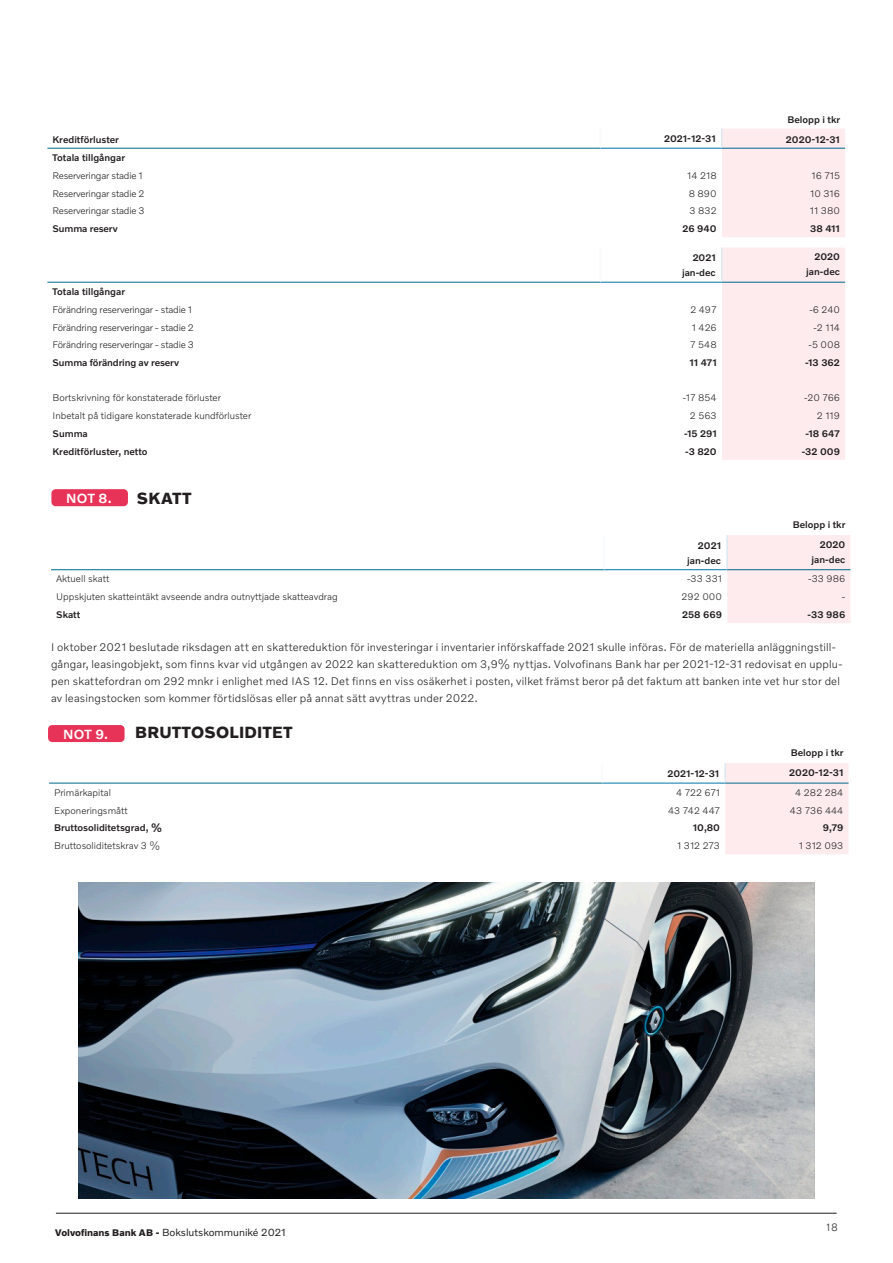
<style>
.page{position:relative;width:893px;height:1263px;background:#fff}
.page>*{position:absolute;margin:0;border:0;box-sizing:border-box;transform-origin:0 0}
.rubrik_3{font:700 16.5px "Volvo Novum";letter-spacing:.02em;color:#231f20}
.Mellanrubrik_7_65{font:500 13.5px "Volvo Novum";letter-spacing:.015em;color:#fff}
.BRÖD_Volvo_Sans_Pr{font:300 11.25px/16.8px "Volvo Novum";letter-spacing:.015em;color:#231f20}
.t1{font:10.5px "Volvo Novum";color:#231f20}
.t2{font:300 10.5px "Volvo Sans Pro";color:#231f20}
.Tabelltext{font:300 9.75px "Volvo Novum";color:#231f20}
.Tabelltext-2{font:500 9.75px "Volvo Novum";color:#231f20}
.Tabelltext-3{font:300 9.75px "Volvo Novum";letter-spacing:-.02em;color:#231f20}
.Tabelltext_FET{font:500 9.75px "Volvo Novum";color:#231f20}
.Tabelltext_FET-2{font:300 9.75px "Volvo Novum";color:#231f20}
.s1{font-weight:700;font-size:9.75px}
</style>
<div class="page">
<hr style="left:56px;top:1213px;width:781px;height:1px;background:#231f20">
<svg style="left:599px;top:129px;width:246px;height:331px"></svg>
<hr style="left:599px;top:248px;width:2px;height:34px;background:#f8fbfd">
<hr style="left:722px;top:148px;width:123px;height:1px;background:#00688b">
<hr style="left:47px;top:148px;width:553px;height:1px;background:#00688b">
<hr style="left:47px;top:282px;width:553px;height:1px;background:#00688b">
<hr style="left:722px;top:282px;width:123px;height:1px;background:#00688b">
<svg style="left:603px;top:763px;width:245px;height:91px"></svg>
<hr style="left:602px;top:783px;width:123px;height:1px;background:#0074ab">
<hr style="left:724px;top:763px;width:2px;height:20px;background:#dce9f3">
<hr style="left:601px;top:763px;width:2px;height:20px;background:#f8fbfd">
<hr style="left:49px;top:783px;width:553px;height:1px;background:#00688b">
<hr style="left:725px;top:783px;width:123px;height:1px;background:#00688b">
<div style="left:48px;top:725px;width:77px;height:17px;background:#e83359;border-radius:4px"></div>
<svg style="left:604px;top:535px;width:246px;height:88px"></svg>
<hr style="left:604px;top:569px;width:123px;height:1px;background:#0074ab">
<hr style="left:726px;top:535px;width:2px;height:34px;background:#dce9f3">
<hr style="left:603px;top:535px;width:2px;height:34px;background:#f8fbfd">
<hr style="left:51px;top:569px;width:553px;height:1px;background:#00688b">
<hr style="left:727px;top:569px;width:123px;height:1px;background:#00688b">
<img style="left:78px;top:882px;width:736px;height:316px">
<div style="left:51px;top:489px;width:77px;height:17px;background:#e83359;border-radius:4px"></div>
<p class="Tabelltext-2" style="left:787px;top:114px;width:54px">Belopp i tkr</p>
<p class="Tabelltext-2" style="left:53px;top:134px;width:68px">Kreditförluster</p>
<p class="Tabelltext_FET" style="left:664px;top:133px;width:53px">2021-12-31</p>
<p class="Tabelltext-2" style="left:786px;top:134px;width:56px">2020-12-31</p>
<p class="Tabelltext-2" style="left:53px;top:151px;width:74px">Totala tillgångar</p>
<p class="Tabelltext-3" style="left:53px;top:169px;width:92px">Reserveringar stadie 1</p>
<p class="Tabelltext" style="left:687px;top:169px;width:31px">14 218</p>
<p class="Tabelltext" style="left:812px;top:169px;width:30px">16 715</p>
<p class="Tabelltext-3" style="left:53px;top:187px;width:94px">Reserveringar stadie 2</p>
<p class="Tabelltext" style="left:689px;top:187px;width:29px">8 890</p>
<p class="Tabelltext" style="left:810px;top:187px;width:31px">10 316</p>
<p class="Tabelltext-3" style="left:53px;top:205px;width:94px">Reserveringar stadie 3</p>
<p class="Tabelltext" style="left:689px;top:205px;width:29px">3 832</p>
<p class="Tabelltext" style="left:810px;top:205px;width:32px">11 380</p>
<p class="Tabelltext-2" style="left:53px;top:223px;width:67px">Summa reserv</p>
<p class="Tabelltext-2" style="left:683px;top:223px;width:36px">26 940</p>
<p class="Tabelltext-2" style="left:810px;top:223px;width:31px">38 411</p>
<p class="Tabelltext_FET" style="left:693px;top:252px;width:25px">2021</p>
<p class="Tabelltext_FET" style="left:682px;top:267px;width:35px">jan-dec</p>
<p class="Tabelltext-2" style="left:814px;top:251px;width:27px">2020</p>
<p class="Tabelltext-2" style="left:806px;top:266px;width:35px">jan-dec</p>
<p class="Tabelltext-2" style="left:53px;top:285px;width:74px">Totala tillgångar</p>
<p class="Tabelltext-3" style="left:53px;top:303px;width:141px">Förändring reserveringar - stadie 1</p>
<p class="Tabelltext" style="left:690px;top:303px;width:28px">2 497</p>
<p class="Tabelltext" style="left:809px;top:303px;width:32px">-6 240</p>
<p class="Tabelltext-3" style="left:53px;top:321px;width:143px">Förändring reserveringar - stadie 2</p>
<p class="Tabelltext" style="left:692px;top:321px;width:26px">1 426</p>
<p class="Tabelltext" style="left:814px;top:321px;width:28px">-2 114</p>
<p class="Tabelltext-3" style="left:53px;top:339px;width:143px">Förändring reserveringar - stadie 3</p>
<p class="Tabelltext" style="left:690px;top:339px;width:28px">7 548</p>
<p class="Tabelltext" style="left:809px;top:339px;width:33px">-5 008</p>
<p class="Tabelltext-2" style="left:53px;top:357px;width:128px">Summa förändring av reserv</p>
<p class="Tabelltext-2" style="left:689px;top:357px;width:29px">11 471</p>
<p class="Tabelltext-2" style="left:805px;top:357px;width:36px">-13 362</p>
<p class="Tabelltext" style="left:53px;top:392px;width:170px">Bortskrivning för konstaterade förluster</p>
<p class="Tabelltext_FET-2" style="left:683px;top:392px;width:35px">-17 854</p>
<p class="Tabelltext_FET-2" style="left:804px;top:392px;width:37px">-20 766</p>
<p class="Tabelltext" style="left:53px;top:410px;width:200px">Inbetalt på tidigare konstaterade kundförluster</p>
<p class="Tabelltext" style="left:690px;top:410px;width:28px">2 563</p>
<p class="Tabelltext" style="left:817px;top:410px;width:25px">2 119</p>
<p class="Tabelltext_FET" style="left:53px;top:427px;width:37px">Summa</p>
<p class="Tabelltext-2" style="left:684px;top:427px;width:34px">-15 291</p>
<p class="Tabelltext-2" style="left:805px;top:427px;width:36px">-18 647</p>
<p class="Tabelltext_FET" style="left:53px;top:445px;width:97px">Kreditförluster, netto</p>
<p class="Tabelltext-2" style="left:685px;top:445px;width:33px">-3 820</p>
<p class="Tabelltext-2" style="left:802px;top:445px;width:40px">-32 009</p>
<p class="Mellanrubrik_7_65" style="left:66px;top:490px;width:47px">NOT 8.</p>
<p class="rubrik_3" style="left:137px;top:488px;width:56px">SKATT</p>
<p class="Tabelltext_FET" style="left:698px;top:539px;width:25px">2021</p>
<p class="Tabelltext_FET" style="left:687px;top:554px;width:35px">jan-dec</p>
<p class="Tabelltext-2" style="left:793px;top:518px;width:54px">Belopp i tkr</p>
<p class="Tabelltext-2" style="left:820px;top:538px;width:27px">2020</p>
<p class="Tabelltext-2" style="left:811px;top:553px;width:35px">jan-dec</p>
<p class="Tabelltext" style="left:56px;top:573px;width:55px">Aktuell skatt</p>
<p class="Tabelltext" style="left:687px;top:573px;width:36px">-33 331</p>
<p class="Tabelltext" style="left:808px;top:573px;width:39px">-33 986</p>
<p class="Tabelltext" style="left:56px;top:591px;width:283px">Uppskjuten skatteintäkt avseende andra outnyttjade skatteavdrag</p>
<p class="Tabelltext" style="left:682px;top:591px;width:42px">292 000</p>
<p class="Tabelltext" style="left:842px;top:591px;width:5px">-</p>
<p class="Tabelltext_FET" style="left:56px;top:608px;width:26px">Skatt</p>
<p class="Tabelltext-2" style="left:682px;top:608px;width:42px">258 669</p>
<p class="Tabelltext-2" style="left:808px;top:608px;width:39px">-33 986</p>
<p class="BRÖD_Volvo_Sans_Pr" style="left:51px;top:638px;width:793px">I oktober 2021 beslutade riksdagen att en skattereduktion för investeringar i inventarier införskaffade 2021 skulle införas. För de materiella anläggningstill&shy;gångar, leasingobjekt, som finns kvar vid utgången av 2022 kan skattereduktion om 3,9% nyttjas. Volvofinans Bank har per 2021-12-31 redovisat en upplu&shy;pen skattefordran om 292 mnkr i enlighet med IAS 12. Det finns en viss osäkerhet i posten, vilket främst beror på det faktum att banken inte vet hur stor del av leasingstocken som kommer förtidslösas eller på annat sätt avyttras under 2022.</p>
<p class="Mellanrubrik_7_65" style="left:63px;top:725px;width:47px">NOT 9.</p>
<p class="rubrik_3" style="left:135px;top:722px;width:159px">BRUTTOSOLIDITET</p>
<p class="Tabelltext-2" style="left:791px;top:746px;width:54px">Belopp i tkr</p>
<p class="Tabelltext_FET" style="left:667px;top:767px;width:53px">2021-12-31</p>
<p class="Tabelltext-2" style="left:789px;top:766px;width:56px">2020-12-31</p>
<p class="Tabelltext" style="left:54px;top:786px;width:58px">Primärkapital</p>
<p class="Tabelltext" style="left:676px;top:786px;width:46px">4 722 671</p>
<p class="Tabelltext" style="left:795px;top:786px;width:50px">4 282 284</p>
<p class="Tabelltext" style="left:54px;top:804px;width:75px">Exponeringsmått</p>
<p class="Tabelltext" style="left:668px;top:804px;width:53px">43 742 447</p>
<p class="Tabelltext" style="left:790px;top:804px;width:55px">43 736 444</p>
<p class="Tabelltext_FET" style="left:54px;top:822px;width:109px">Bruttosoliditetsgrad, %</p>
<p class="Tabelltext-2" style="left:693px;top:822px;width:29px">10,80</p>
<p class="Tabelltext-2" style="left:823px;top:822px;width:22px">9,79</p>
<p class="Tabelltext_FET-2" style="left:54px;top:840px;width:108px">Bruttosoliditetskrav 3 %</p>
<p class="Tabelltext" style="left:677px;top:840px;width:44px">1 312 273</p>
<p class="Tabelltext" style="left:799px;top:840px;width:46px">1 312 093</p>
<p class="t1" style="left:55px;top:1225px;width:232px"><span class="s1">Volvofinans Bank AB -</span> Bokslutskommuniké 2021</p>
<p class="t2" style="left:825px;top:1221px;width:14px">18</p>
</div>
